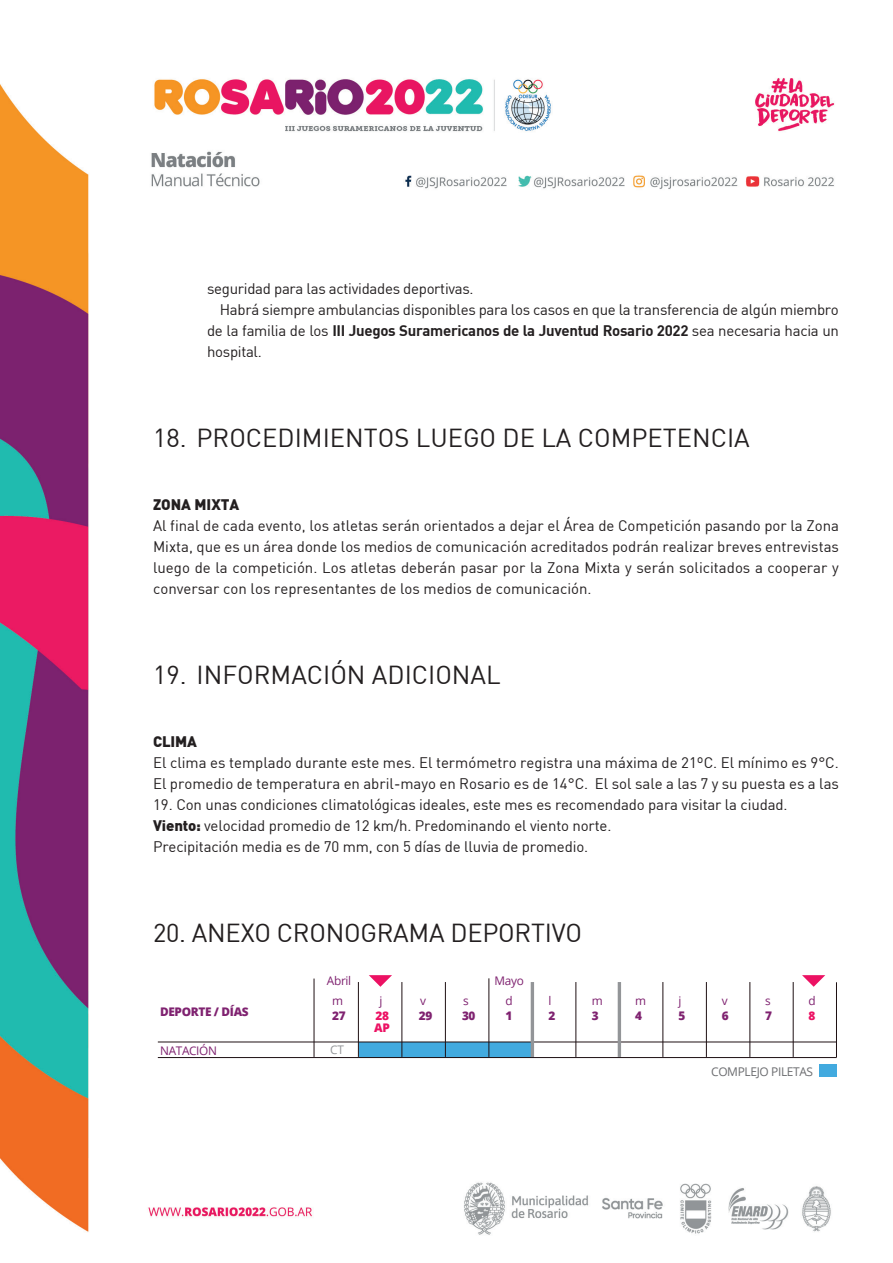
<style>
.page{position:relative;width:893px;height:1263px;background:#fff}
.page>*{position:absolute;margin:0;border:0;box-sizing:border-box;transform-origin:0 0}
.t1{font:25.5px "DIN";color:#231f20}
.t2{font:15px/21px "DIN";letter-spacing:-.01em;color:#231f20}
.t3{font:700 15px "DIN";letter-spacing:-.02em;color:#231f20}
.t4{font:900 15px "DIN";color:#231f20}
.t5{font:12px "Open Sans";letter-spacing:-.03em;color:#6c6d70}
.t6{font:11.85px "Open Sans";letter-spacing:-.03em;color:#7f2270}
.t7{font:800 11.85px "Open Sans";letter-spacing:-.03em;color:#7f2270}
.t8{font:800 11.85px/12.3px "Open Sans";color:#ec1163}
.t9{font:11.85px "Open Sans";color:#939598}
.s1{font-weight:400}
.s2{font-weight:900}
</style>
<div class="page">
<img style="left:0;top:78px;width:836px;height:1157px">
<div style="left:359px;top:1042px;width:174px;height:15px;background:#42aadf"></div>
<hr style="left:158px;top:1057px;width:679px;height:1px;background:#1e1013">
<hr style="left:158px;top:1042px;width:679px;height:1px;background:#1e1013">
<hr style="left:358px;top:982px;width:1px;height:75px;background:#1e1013">
<hr style="left:402px;top:982px;width:1px;height:75px;background:#1e1013">
<hr style="left:314px;top:978px;width:1px;height:79px;background:#1e1013">
<hr style="left:445px;top:982px;width:1px;height:75px;background:#1e1013">
<hr style="left:489px;top:978px;width:1px;height:79px;background:#1e1013">
<hr style="left:663px;top:982px;width:1px;height:75px;background:#1e1013">
<hr style="left:706px;top:982px;width:1px;height:75px;background:#1e1013">
<hr style="left:750px;top:982px;width:1px;height:75px;background:#1e1013">
<hr style="left:793px;top:982px;width:1px;height:75px;background:#1e1013">
<hr style="left:836px;top:982px;width:1px;height:75px;background:#1e1013">
<hr style="left:531px;top:982px;width:3px;height:75px;background:#939598">
<hr style="left:618px;top:982px;width:3px;height:75px;background:#939598">
<hr style="left:576px;top:982px;width:1px;height:75px;background:#1e1013">
<div style="left:820px;top:1064px;width:17px;height:13px;background:#42aadf"></div>
<svg style="left:369px;top:975px;width:23px;height:12px"></svg>
<svg style="left:802px;top:975px;width:23px;height:12px"></svg>
<p class="t2" style="left:207px;top:277px;width:268px">seguridad para las actividades deportivas.</p>
<p class="t2" style="left:220px;top:298px;width:621px">Habrá siempre ambulancias disponibles para los casos en que la transferencia de algún miembro</p>
<p class="t3" style="left:207px;top:320px;width:633px"><span class="s1">de la familia de los</span> III Juegos Suramericanos de la Juventud Rosario 2022 <span class="s1">sea necesaria hacia un</span></p>
<p class="t2" style="left:207px;top:340px;width:56px">hospital.</p>
<h1 class="t1" style="left:153px;top:421px;width:598px">18. PROCEDIMIENTOS LUEGO DE LA COMPETENCIA</h1>
<p class="t4" style="left:153px;top:494px;width:88px">ZONA MIXTA</p>
<p class="t2" style="left:153px;top:514px;width:687px;text-align:justify">Al final de cada evento, los atletas serán orientados a dejar el Área de Competición pasando por la Zona Mixta, que es un área donde los medios de comunicación acreditados podrán realizar breves entrevistas luego de la competición. Los atletas deberán pasar por la Zona Mixta y serán solicitados a cooperar y conversar con los representantes de los medios de comunicación.</p>
<h1 class="t1" style="left:153px;top:658px;width:349px">19. INFORMACIÓN ADICIONAL</h1>
<p class="t4" style="left:153px;top:731px;width:45px">CLIMA</p>
<p class="t2" style="left:153px;top:751px;width:687px">El clima es templado durante este mes. El termómetro registra una máxima de 21ºC. El mínimo es 9°C.<br>El promedio de temperatura en abril-mayo en Rosario es de 14°C. El sol sale a las 7 y su puesta es a las</p>
<p class="t2" style="left:153px;top:793px;width:636px">19. Con unas condiciones climatológicas ideales, este mes es recomendado para visitar la ciudad.<br><span class="s2">Viento:</span> velocidad promedio de 12 km/h. Predominando el viento norte.<br>Precipitación media es de 70 mm, con 5 días de lluvia de promedio.</p>
<h1 class="t1" style="left:153px;top:916px;width:430px">20. ANEXO CRONOGRAMA DEPORTIVO</h1>
<p class="t7" style="left:160px;top:1003px;width:90px">DEPORTE / DÍAS</p>
<p class="t6" style="left:327px;top:973px;width:26px">Abril</p>
<p class="t6" style="left:495px;top:973px;width:31px">Mayo</p>
<p class="t8" style="left:374px;top:1009px;width:17px">28<br>AP</p>
<p class="t8" style="left:808px;top:1009px;width:8px">8</p>
<p class="t6" style="left:379px;top:993px;width:4px">j</p>
<p class="t6" style="left:808px;top:993px;width:9px">d</p>
<p class="t6" style="left:332px;top:993px;width:12px">m</p>
<p class="t6" style="left:420px;top:993px;width:7px">v</p>
<p class="t6" style="left:463px;top:993px;width:7px">s</p>
<p class="t6" style="left:505px;top:993px;width:9px">d</p>
<p class="t6" style="left:549px;top:993px;width:4px">l</p>
<p class="t6" style="left:592px;top:993px;width:12px">m</p>
<p class="t6" style="left:635px;top:993px;width:12px">m</p>
<p class="t6" style="left:678px;top:993px;width:4px">j</p>
<p class="t6" style="left:722px;top:993px;width:7px">v</p>
<p class="t6" style="left:765px;top:993px;width:7px">s</p>
<p class="t7" style="left:332px;top:1006px;width:15px">27</p>
<p class="t7" style="left:419px;top:1006px;width:15px">29</p>
<p class="t7" style="left:462px;top:1006px;width:15px">30</p>
<p class="t7" style="left:505px;top:1006px;width:8px">1</p>
<p class="t7" style="left:549px;top:1006px;width:8px">2</p>
<p class="t7" style="left:592px;top:1006px;width:8px">3</p>
<p class="t7" style="left:635px;top:1006px;width:8px">4</p>
<p class="t7" style="left:678px;top:1006px;width:8px">5</p>
<p class="t7" style="left:722px;top:1006px;width:8px">6</p>
<p class="t7" style="left:765px;top:1006px;width:8px">7</p>
<p class="t6" style="left:160px;top:1042px;width:58px">NATACIÓN</p>
<p class="t9" style="left:330px;top:1042px;width:15px">CT</p>
<p class="t5" style="left:711px;top:1063px;width:104px">COMPLEJO PILETAS</p>
</div>
